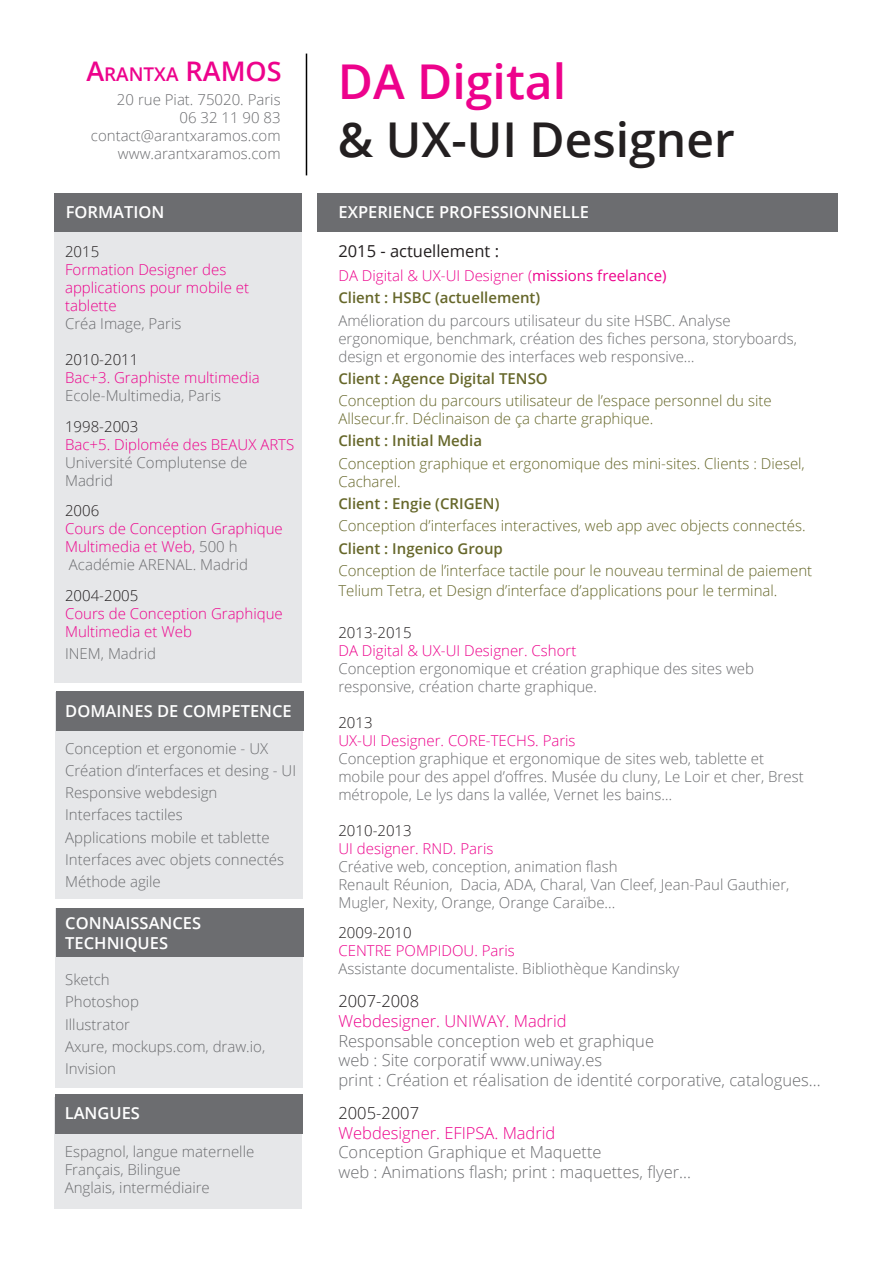
<style>
.page{position:relative;width:893px;height:1263px;background:#fff}
.page>*{position:absolute;margin:0;border:0;box-sizing:border-box;transform-origin:0 0}
.t1{font:600 48px "Open Sans";color:#231f20}
.t2{font:600 48px "Open Sans";color:#ed028c}
.t3{font:600 18.9px "Open Sans";color:#ed028c}
.t4{font:300 16.5px "Open Sans";color:#6c6d70}
.t5{font:300 16.5px "Open Sans";color:#ed028c}
.t6{font:600 16.5px "Open Sans";color:#fff}
.t7{font:600 16.5px "Open Sans";color:#fff}
.t8{font:16.5px "Open Sans";color:#231f20}
.t9{font:300 16.5px "Open Sans";color:#231f20}
.t10{font:300 15px/18px "Open Sans";color:#6c6d70}
.t11{font:300 15px/18px "Open Sans";color:#66672a}
.titulo{font:300 15px/18px "Open Sans";color:#ed028c}
.t12{font:600 15px "Open Sans";color:#66672a}
.t13{font:300 15px "Open Sans";color:#231f20}
.s1{font-size:27px}
.s2{font-weight:400}
.s3{font-style:inherit}
.s4{color:#6c6d70}
</style>
<div class="page">
<div style="left:317px;top:193px;width:521px;height:39px;background:#6c6d70"></div>
<div style="left:54px;top:193px;width:248px;height:40px;background:#6c6d70"></div>
<div style="left:54px;top:233px;width:248px;height:450px;background:#e6e7e9"></div>
<hr style="left:306px;top:54px;width:1px;height:121px;background:#000">
<div style="left:54px;top:1097px;width:248px;height:112px;background:#e6e7e9"></div>
<div style="left:55px;top:1094px;width:248px;height:39px;background:#6c6d70"></div>
<div style="left:55px;top:692px;width:247px;height:206px;background:#e6e7e9"></div>
<div style="left:56px;top:691px;width:248px;height:39px;background:#6c6d70"></div>
<div style="left:55px;top:908px;width:247px;height:179px;background:#e6e7e9"></div>
<div style="left:56px;top:908px;width:248px;height:49px;background:#6c6d70"></div>
<p class="t3" style="left:86px;top:62px;width:197px"><span class="s1">A</span>RANTXA <span class="s1">RAMOS</span></p>
<p class="t2" style="left:338px;top:49px;width:230px">DA Digital</p>
<p class="t1" style="left:338px;top:107px;width:398px">&amp; UX-UI Designer</p>
<p class="t7" style="left:66px;top:201px;width:100px">FORMATION</p>
<p class="t7" style="left:338px;top:201px;width:252px">EXPERIENCE PROFESSIONNELLE</p>
<p class="t8" style="left:338px;top:240px;width:162px">2015 - actuellement :</p>
<p class="titulo" style="left:338px;top:266px;width:330px">DA Digital &amp; UX-UI Designer (<span class="s2">missions freelance)</span></p>
<p class="t12" style="left:338px;top:288px;width:203px">Client : HSBC (actuellement)</p>
<p class="t10" style="left:338px;top:311px;width:460px">Amélioration du parcours utilisateur du site HSBC. Analyse ergonomique, benchmark, création des fiches persona, storyboards, design et ergonomie des interfaces web responsive…</p>
<p class="t12" style="left:338px;top:368px;width:211px">Client : Agence Digital TENSO</p>
<p class="t11" style="left:338px;top:391px;width:435px">Conception du parcours utilisateur de l’espace personnel du site<br>Allsecur.fr. Déclinaison de ça charte graphique.</p>
<p class="t12" style="left:338px;top:431px;width:145px">Client : Initial Media</p>
<p class="t11" style="left:338px;top:454px;width:468px">Conception graphique et ergonomique des mini-sites. Clients : Diesel,<br>Cacharel.</p>
<p class="t12" style="left:338px;top:493px;width:163px">Client : Engie (CRIGEN)</p>
<p class="t11" style="left:338px;top:516px;width:469px">Conception d’interfaces interactives, web app avec objects connectés.</p>
<p class="t12" style="left:338px;top:538px;width:166px">Client : Ingenico Group</p>
<p class="t11" style="left:338px;top:560px;width:475px;line-height:19.8px">Conception de l’interface tactile pour le nouveau terminal de paiement<br>Telium Tetra, et Design d’interface d’applications pour le terminal.</p>
<p class="t13" style="left:338px;top:622px;width:75px">2013-2015</p>
<p class="titulo" style="left:338px;top:641px;width:239px">DA Digital &amp; UX-UI Designer. Cshort</p>
<p class="t10" style="left:338px;top:659px;width:417px">Conception ergonomique et création graphique des sites web responsive, création charte graphique.</p>
<p class="t13" style="left:338px;top:712px;width:36px">2013</p>
<p class="titulo" style="left:338px;top:731px;width:239px">UX-UI Designer. CORE-TECHS. Paris</p>
<p class="t10" style="left:338px;top:749px;width:467px">Conception graphique et ergonomique de sites web, tablette et mobile pour des appel d’offres. Musée du cluny, Le Loir et cher, Brest métropole, Le lys dans la vallée, Vernet les bains…</p>
<p class="t13" style="left:338px;top:820px;width:75px">2010-2013</p>
<p class="titulo" style="left:338px;top:839px;width:156px">UI designer. RND. Paris</p>
<p class="t10" style="left:338px;top:857px;width:281px">Créative web, conception, animation flash</p>
<p class="t10" style="left:338px;top:875px;width:453px">Renault Réunion, Dacia, ADA, Charal, Van Cleef, Jean-Paul Gauthier,<br>Mugler, Nexity, Orange, Orange Caraïbe...</p>
<p class="t13" style="left:338px;top:923px;width:75px">2009-2010</p>
<p class="titulo" style="left:338px;top:941px;width:178px">CENTRE POMPIDOU. Paris</p>
<p class="t10" style="left:338px;top:959px;width:342px">Assistante documentaliste. Bibliothèque Kandinsky</p>
<p class="t9" style="left:338px;top:990px;width:82px">2007-2008</p>
<p class="t5" style="left:338px;top:1009px;width:230px">Webdesigner. UNIWAY. Madrid</p>
<p class="t4" style="left:338px;top:1029px;width:317px">Responsable conception web et graphique</p>
<p class="t4" style="left:338px;top:1049px;width:265px">web : Site corporatif www.uniway.es</p>
<p class="t4" style="left:338px;top:1069px;width:484px">print : Création et réalisation de identité corporative, catalogues...</p>
<p class="t9" style="left:338px;top:1101px;width:82px">2005-2007</p>
<p class="t5" style="left:338px;top:1121px;width:219px">Webdesigner. <span class="s3">EFIPSA</span>. Madrid</p>
<p class="t4" style="left:338px;top:1141px;width:265px">Conception Graphique et Maquette</p>
<p class="t4" style="left:338px;top:1161px;width:354px">web : Animations flash; print : maquettes, flyer...</p>
<p class="t10" style="left:117px;top:91px;width:165px">20 rue Piat. 75020. Paris</p>
<p class="t10" style="left:179px;top:109px;width:103px">06 32 11 90 83</p>
<p class="t10" style="left:91px;top:127px;width:191px">contact@arantxaramos.com</p>
<p class="t10" style="left:118px;top:145px;width:164px">www.arantxaramos.com</p>
<p class="t13" style="left:65px;top:241px;width:36px">2015</p>
<p class="titulo" style="left:65px;top:260px;width:186px">Formation Designer des applications pour mobile et tablette</p>
<p class="t10" style="left:65px;top:314px;width:118px">Créa Image, Paris</p>
<p class="t13" style="left:65px;top:349px;width:75px">2010-2011</p>
<p class="titulo" style="left:65px;top:368px;width:196px">Bac+3. Graphiste multimedia</p>
<p class="t10" style="left:65px;top:386px;width:158px">Ecole-Multimedia, Paris</p>
<p class="t13" style="left:65px;top:416px;width:75px">1998-2003</p>
<p class="titulo" style="left:65px;top:435px;width:231px">Bac+5. Diplomée des BEAUX ARTS</p>
<p class="t10" style="left:65px;top:453px;width:184px">Université Complutense de<br>Madrid</p>
<p class="t13" style="left:65px;top:501px;width:36px">2006</p>
<p class="titulo" style="left:65px;top:519px;width:219px">Cours de Conception Graphique</p>
<p class="titulo" style="left:65px;top:537px;width:174px">Multimedia et Web, <span class="s4">500 h</span></p>
<p class="t10" style="left:69px;top:555px;width:181px">Académie ARENAL. Madrid</p>
<p class="t13" style="left:65px;top:585px;width:75px">2004-2005</p>
<p class="titulo" style="left:65px;top:604px;width:219px">Cours de Conception Graphique</p>
<p class="titulo" style="left:65px;top:622px;width:128px">Multimedia et Web</p>
<p class="t10" style="left:65px;top:644px;width:92px">INEM, Madrid</p>
<p class="t6" style="left:65px;top:700px;width:228px">DOMAIN ES DE COMPETENCE</p>
<p class="t10" style="left:65px;top:739px;width:205px">Conception et ergonomie - UX</p>
<p class="t10" style="left:65px;top:761px;width:233px">Création d’interfaces et desing - UI</p>
<p class="t10" style="left:65px;top:783px;width:154px">Responsive webdesign</p>
<p class="t10" style="left:65px;top:806px;width:119px">Interfaces tactiles</p>
<p class="t10" style="left:65px;top:828px;width:206px">Applications mobile et tablette</p>
<p class="t10" style="left:65px;top:850px;width:221px">Interfaces avec objets connectés</p>
<p class="t10" style="left:65px;top:872px;width:97px">Méthode agile</p>
<p class="t6" style="left:65px;top:912px;width:137px">CONNAISSAN CES</p>
<p class="t6" style="left:65px;top:932px;width:104px">TECHN IQUES</p>
<p class="t10" style="left:65px;top:970px;width:46px">Sketch</p>
<p class="t10" style="left:65px;top:992px;width:75px">Photoshop</p>
<p class="t10" style="left:65px;top:1015px;width:66px">Illustrator</p>
<p class="t10" style="left:65px;top:1037px;width:202px">Axure, mockups.com, draw.io,</p>
<p class="t10" style="left:65px;top:1059px;width:52px">Invision</p>
<p class="t6" style="left:65px;top:1102px;width:77px">LANGUES</p>
<p class="t10" style="left:65px;top:1142px;width:191px">Espagnol, langue maternelle</p>
<p class="t10" style="left:65px;top:1160px;width:118px">Français, Bilingue</p>
<p class="t10" style="left:65px;top:1178px;width:147px">Anglais, intermédiaire</p>
</div>
